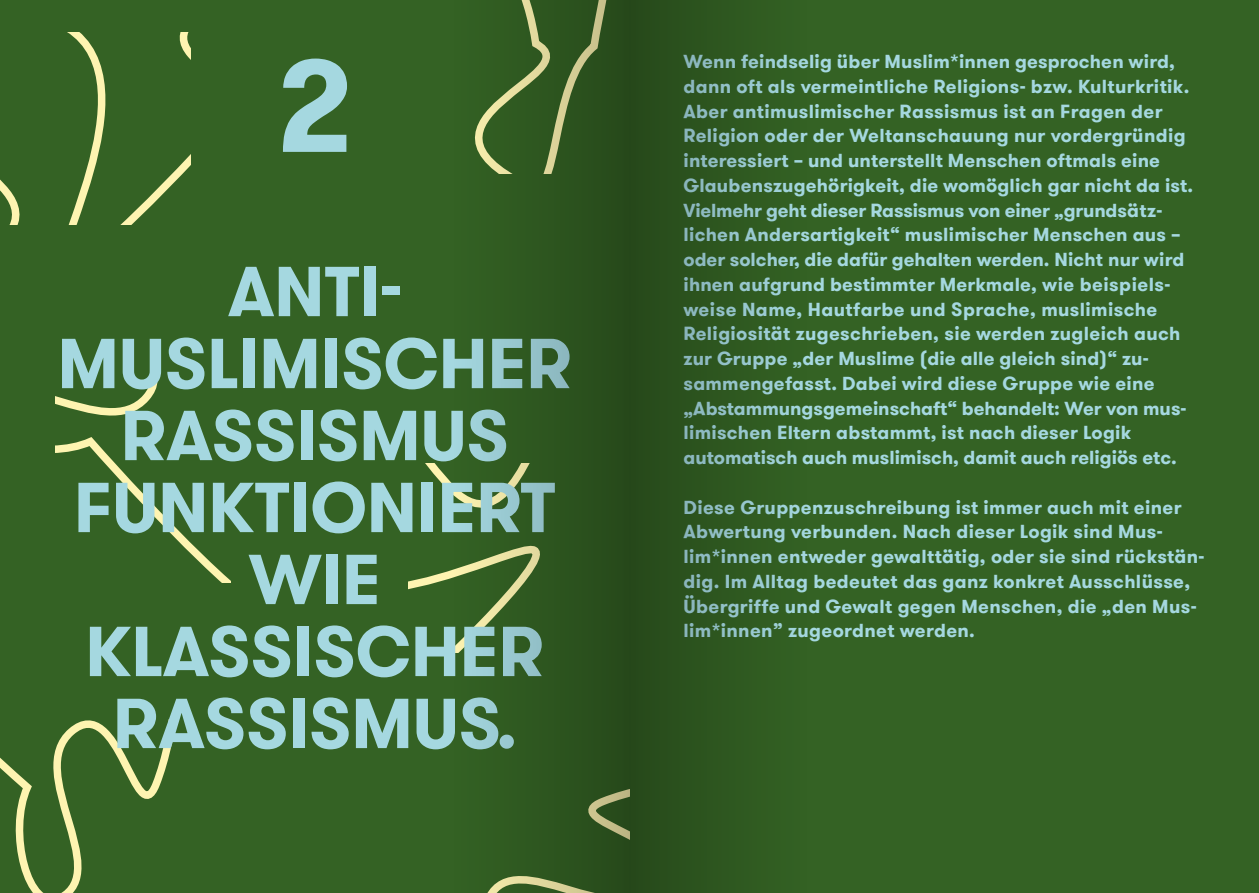
<style>
.page{position:relative;width:1259px;height:893px;background:#346224}
.page>*{position:absolute;margin:0;border:0;box-sizing:border-box;transform-origin:0 0}
.t1{font:700 130.5px "GT Walsheim Pro";color:#a5d8e0}
.t2{font:700 70.5px/72px "GT Walsheim Pro";letter-spacing:-.005em;color:#a5d8e0;text-align:center}
.t3{font:700 18.75px/24.8px "GT Walsheim Pro";letter-spacing:.015em;color:#a5d8e0}
</style>
<div class="page">
<svg style="left:0;top:33px;width:190px;height:191px"></svg>
<svg style="left:0;top:720px;width:177px;height:173px"></svg>
<svg style="left:55px;top:383px;width:176px;height:200px"></svg>
<svg style="left:408px;top:463px;width:44px;height:190px"></svg>
<div style="left:630px;top:0;width:177px;height:893px;background:#2e561f"></div>
<svg style="left:452px;top:0;width:177px;height:893px"></svg>
<h1 class="t1" style="left:277px;top:21px;width:77px">2</h1>
<h2 class="t2" style="left:57px;top:256px;width:516px">ANTI-<br>MUSLIMISCHER<br>RASSISMUS<br>FUNKTIONIERT<br>WIE<br>KLASSISCHER<br>RASSISMUS.</h2>
<p class="t3" style="left:683px;top:49px;width:511px">Wenn feindselig über Muslim*innen gesprochen wird, dann oft als vermeintliche Religions- bzw. Kulturkritik.<br>Aber antimuslimischer Rassismus ist an Fragen der Religion oder der Weltanschauung nur vordergründig interessiert – und unterstellt Menschen oftmals eine Glaubenszugehörigkeit, die womöglich gar nicht da ist.<br>Vielmehr geht dieser Rassismus von einer „grundsätz&shy;lichen Andersartigkeit“ muslimischer Menschen aus – oder solcher, die dafür gehalten werden. Nicht nur wird ihnen aufgrund bestimmter Merkmale, wie beispiels&shy;weise Name, Hautfarbe und Sprache, muslimische Religiosität zugeschrieben, sie werden zugleich auch zur Gruppe „der Muslime (die alle gleich sind)“ zu&shy;sammengefasst. Dabei wird diese Gruppe wie eine „Abstammungsgemeinschaft“ behandelt: Wer von mus&shy;limischen Eltern abstammt, ist nach dieser Logik automatisch auch muslimisch, damit auch religiös etc.</p>
<p class="t3" style="left:683px;top:495px;width:522px">Diese Gruppenzuschreibung ist immer auch mit einer Abwertung verbunden. Nach dieser Logik sind Mus&shy;lim*innen entweder gewalttätig, oder sie sind rückstän&shy;dig. Im Alltag bedeutet das ganz konkret Ausschlüsse, Übergriffe und Gewalt gegen Menschen, die „den Mus&shy;lim*innen” zugeordnet werden.</p>
</div>
